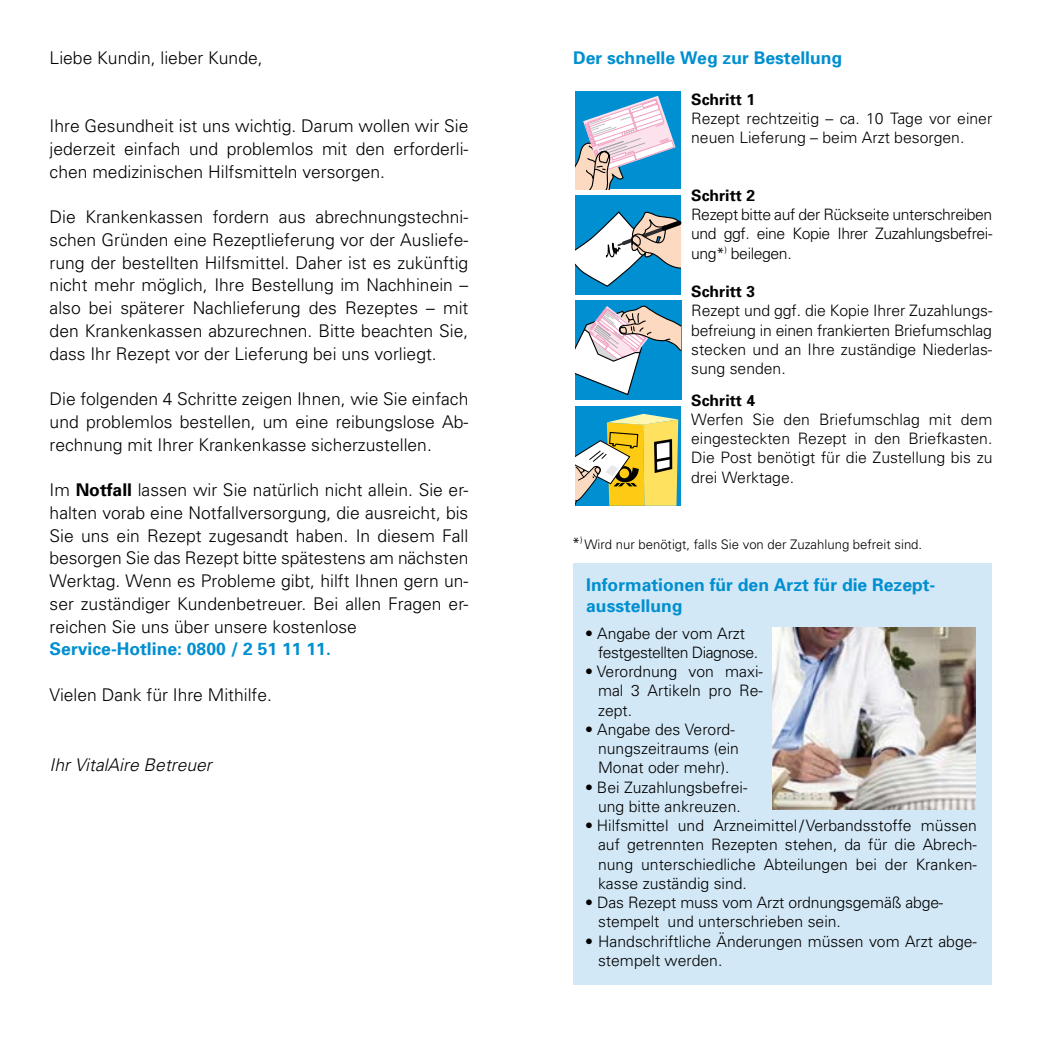
<style>
.page{position:relative;width:1042px;height:1042px;background:#fff}
.page>*{position:absolute;margin:0;border:0;box-sizing:border-box;transform-origin:0 0}
.t1{font:300 17.5px/22.8px "Univers";color:#000;text-align:justify}
.t2{font:700 17.5px/21px "Univers";color:#008fd0}
.t3{font:italic 300 17.5px "Univers";color:#000}
.t4{font:300 15.75px/19.2px "Univers";color:#000;text-align:justify}
.t5{font:300 15.75px/19.2px "Univers";letter-spacing:-.03em;color:#000}
.t6{font:700 15.75px "Univers";color:#000}
.t7{font:300 13.12px "Univers";color:#000}
.s1{font-weight:700}
.s2{font-size:15.75px}
</style>
<div class="page">
<div style="left:575px;top:91px;width:106px;height:98px;background:#008fd0"></div>
<svg style="left:575px;top:96px;width:100px;height:93px"></svg>
<div style="left:575px;top:406px;width:106px;height:100px;background:#008fd0"></div>
<svg style="left:575px;top:414px;width:103px;height:92px"></svg>
<div style="left:575px;top:301px;width:106px;height:99px;background:#008fd0"></div>
<svg style="left:575px;top:305px;width:106px;height:91px"></svg>
<div style="left:575px;top:195px;width:106px;height:100px;background:#008fd0"></div>
<svg style="left:575px;top:211px;width:106px;height:76px"></svg>
<div style="left:573px;top:563px;width:418px;height:422px;background:#d3e8f6"></div>
<img style="left:773px;top:628px;width:202px;height:181px">
<p class="t1" style="left:50px;top:46px;width:215px">Liebe Kundin, lieber Kunde,</p>
<p class="t2" style="left:573px;top:47px;width:271px">Der schnelle Weg zur Bestellung</p>
<p class="t1" style="left:50px;top:114px;width:420px">Ihre Gesundheit ist uns wichtig. Darum wollen wir Sie jederzeit einfach und problemlos mit den erforderli&shy;chen medizinischen Hilfsmitteln versorgen.</p>
<p class="t1" style="left:50px;top:205px;width:420px">Die Krankenkassen fordern aus abrechnungstechni&shy;schen Gründen eine Rezeptlieferung vor der Ausliefe&shy;rung der bestellten Hilfsmittel. Daher ist es zukünftig nicht mehr möglich, Ihre Bestellung im Nachhinein – also bei späterer Nachlieferung des Rezeptes – mit den Krankenkassen abzurechnen. Bitte beachten Sie, dass Ihr Rezept vor der Lieferung bei uns vorliegt.</p>
<p class="t1" style="left:50px;top:387px;width:420px">Die folgenden 4 Schritte zeigen Ihnen, wie Sie einfach und problemlos bestellen, um eine reibungslose Ab&shy;rechnung mit Ihrer Krankenkasse sicherzustellen.</p>
<p class="t1" style="left:50px;top:478px;width:420px">Im <span class="s1">Notfall</span> lassen wir Sie natürlich nicht allein. Sie er&shy;halten vorab eine Notfallversorgung, die ausreicht, bis Sie uns ein Rezept zugesandt haben. In diesem Fall besorgen Sie das Rezept bitte spätestens am nächsten Werktag. Wenn es Probleme gibt, hilft Ihnen gern un&shy;ser zuständiger Kundenbetreuer. Bei allen Fragen er&shy;reichen Sie uns über unsere kostenlose</p>
<p class="t2" style="left:50px;top:638px;width:283px">Service-Hotline: 0800 / 2 51 11 11.</p>
<p class="t1" style="left:50px;top:683px;width:224px">Vielen Dank für Ihre Mithilfe.</p>
<p class="t3" style="left:50px;top:754px;width:164px">Ihr VitalAire Betreuer</p>
<p class="t6" style="left:691px;top:89px;width:65px">Schritt 1</p>
<p class="t4" style="left:691px;top:108px;width:303px">Rezept rechtzeitig – ca. 10 Tage vor einer neuen Lieferung – beim Arzt besorgen.</p>
<p class="t6" style="left:691px;top:185px;width:65px">Schritt 2</p>
<p class="t4" style="left:691px;top:204px;width:303px">Rezept bitte auf der Rückseite unterschreiben und ggf. eine Kopie Ihrer Zuzahlungsbefrei&shy;ung*<sup>)</sup> beilegen.</p>
<p class="t6" style="left:691px;top:281px;width:65px">Schritt 3</p>
<p class="t4" style="left:691px;top:301px;width:303px">Rezept und ggf. die Kopie Ihrer Zuzahlungs&shy;befreiung in einen frankierten Briefumschlag stecken und an Ihre zuständige Niederlas&shy;sung senden.</p>
<p class="t6" style="left:691px;top:390px;width:65px">Schritt 4</p>
<p class="t4" style="left:691px;top:409px;width:303px">Werfen Sie den Briefumschlag mit dem eingesteckten Rezept in den Briefkasten.<br>Die Post benötigt für die Zustellung bis zu drei Werktage.</p>
<p class="t7" style="left:572px;top:536px;width:352px"><span class="s2">*</span><sup>)</sup> Wird nur benötigt, falls Sie von der Zuzahlung befreit sind.</p>
<p class="t2" style="left:586px;top:573px;width:351px">Informationen für den Arzt für die Rezept&shy;ausstellung</p>
<p class="t5" style="left:598px;top:623px;width:162px;text-indent:-13px">• Angabe der vom Arzt festgestellten Diagnose.</p>
<p class="t4" style="left:598px;top:661px;width:166px;text-indent:-13px">• Verordnung von maxi&shy;mal 3 Artikeln pro Re&shy;zept.</p>
<p class="t4" style="left:598px;top:719px;width:142px;text-align:left;text-indent:-13px">• Angabe des Verord&shy;nungszeitraums (ein<br>Monat oder mehr).</p>
<p class="t4" style="left:585px;top:777px;width:164px;text-align:center">• Bei Zuzahlungsbefrei&shy;ung bitte ankreuzen.</p>
<p class="t4" style="left:598px;top:815px;width:380px;text-indent:-13px">• Hilfsmittel und Arzneimittel/Verbandsstoffe müssen auf getrennten Rezepten stehen, da für die Abrech&shy;nung unterschiedliche Abteilungen bei der Kranken&shy;kasse zuständig sind.</p>
<p class="t4" style="left:598px;top:892px;width:346px;text-indent:-13px">• Das Rezept muss vom Arzt ordnungsgemäß abge&shy;stempelt und unterschrieben sein.</p>
<p class="t4" style="left:598px;top:931px;width:380px;text-indent:-13px">• Handschriftliche Änderungen müssen vom Arzt abge&shy;stempelt werden.</p>
</div>
